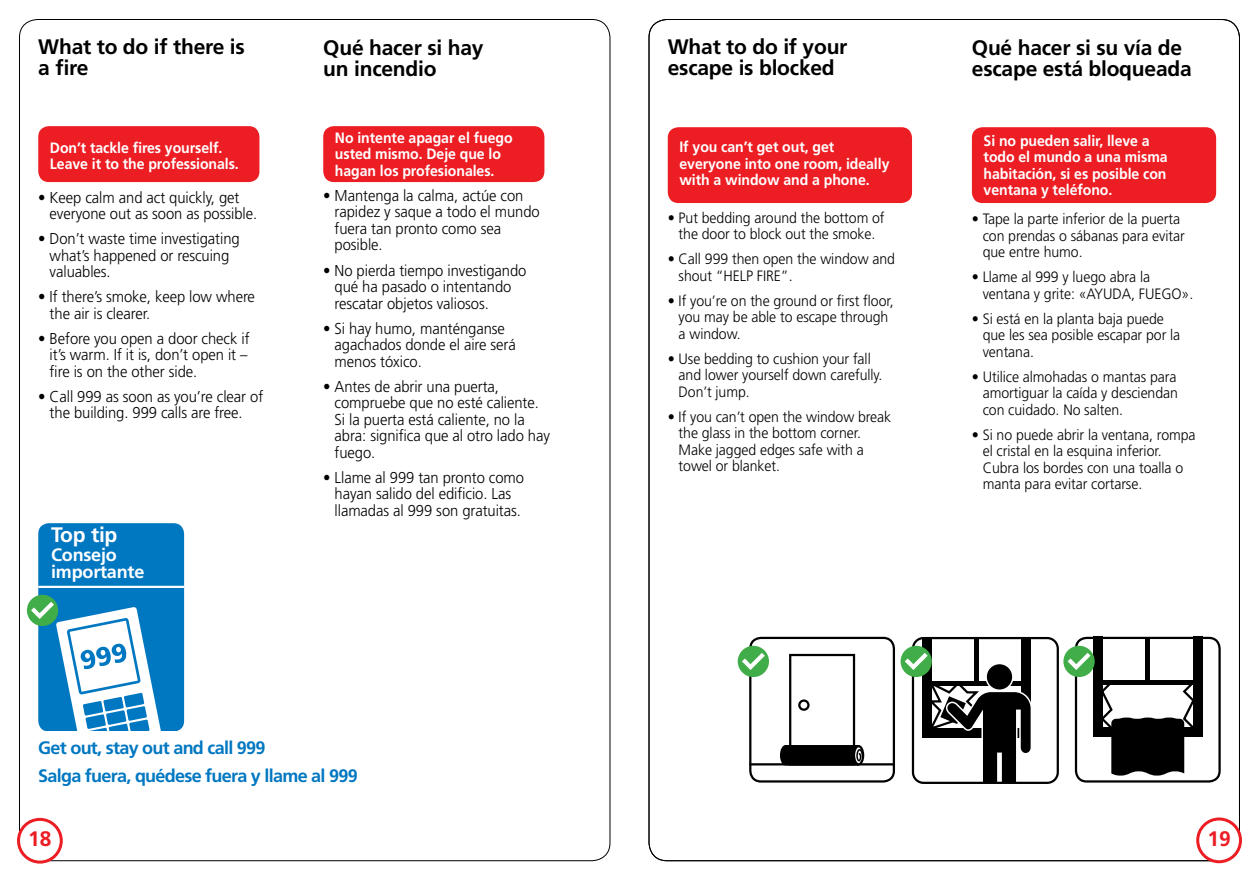
<style>
.page{position:relative;width:1259px;height:893px;background:#fff}
.page>*{position:absolute;margin:0;border:0;box-sizing:border-box;transform-origin:0 0}
.t1{font:700 21px/21px "Frutiger";letter-spacing:-.01em;color:#000}
.t2{font:700 21px "Frutiger";letter-spacing:-.01em;color:#fff}
.t3{font:700 21px "Frutiger";color:#ed1d24}
.t4{font:700 18px "Frutiger";letter-spacing:-.04em;color:#0077c1}
.t5{font:700 18px/17.2px "Frutiger";letter-spacing:-.01em;color:#fff}
.t6{font:300 15.75px/16.5px "Frutiger";letter-spacing:-.005em;color:#000;scale:.94 1}
.t7{font:300 15px/16.5px "Frutiger";letter-spacing:-.005em;color:#000;scale:.94 1}
.t8{font:700 15px/16.5px "Frutiger";letter-spacing:-.005em;color:#fff;scale:.94 1}
</style>
<div class="page">
<div style="left:38px;top:126px;width:221px;height:56px;background:#ed1d24;border-radius:11px"></div>
<div style="left:38px;top:523px;width:146px;height:208px;background:#0077c1;border-radius:11px"></div>
<hr style="left:38px;top:586px;width:146px;height:2px;background:#fff">
<div style="left:27px;top:595px;width:31px;height:31px;background:#41ad49;border-radius:50%"></div>
<svg style="left:31px;top:602px;width:130px;height:129px"></svg>
<div style="left:668px;top:127px;width:244px;height:76px;background:#ed1d24;border-radius:11px"></div>
<div style="left:749px;top:637px;width:146px;height:146px;border:2px solid #000;border-radius:11px"></div>
<div style="left:738px;top:646px;width:31px;height:31px;background:#41ad49;border-radius:50%"></div>
<svg style="left:742px;top:653px;width:23px;height:17px"></svg>
<hr style="left:749px;top:763px;width:145px;height:2px;background:#000">
<div style="left:789px;top:654px;width:66px;height:111px;border:2px solid #000"></div>
<div style="left:798px;top:699px;width:11px;height:12px;border:2px solid #000;border-radius:50%"></div>
<svg style="left:779px;top:744px;width:85px;height:22px"></svg>
<div style="left:1075px;top:637px;width:145px;height:146px;border:2px solid #000;border-radius:11px"></div>
<div style="left:1193px;top:637px;width:9px;height:100px;background:#000"></div>
<div style="left:1093px;top:637px;width:9px;height:100px;background:#000"></div>
<div style="left:1145px;top:637px;width:5px;height:45px;background:#000"></div>
<svg style="left:1102px;top:679px;width:91px;height:97px"></svg>
<div style="left:1063px;top:646px;width:31px;height:31px;background:#41ad49;border-radius:50%"></div>
<svg style="left:1067px;top:653px;width:23px;height:17px"></svg>
<div style="left:922px;top:638px;width:9px;height:100px;background:#000"></div>
<hr style="left:974px;top:638px;width:4px;height:45px;background:#000">
<div style="left:1021px;top:638px;width:9px;height:100px;background:#000"></div>
<div style="left:912px;top:637px;width:147px;height:147px;border:2px solid #000;border-radius:11px"></div>
<div style="left:900px;top:646px;width:32px;height:31px;background:#41ad49;border-radius:50%"></div>
<svg style="left:904px;top:653px;width:128px;height:130px"></svg>
<div style="left:17px;top:818px;width:46px;height:46px;border:3px solid #ed1d24;border-radius:50%"></div>
<div style="left:1196px;top:817px;width:46px;height:46px;border:3px solid #ed1d24;border-radius:50%"></div>
<div style="left:323px;top:126px;width:221px;height:56px;background:#ed1d24;border-radius:11px"></div>
<div style="left:972px;top:127px;width:244px;height:76px;background:#ed1d24;border-radius:11px"></div>
<h1 class="t1" style="left:38px;top:36px;width:208px">What to do if there is a fire</h1>
<p class="t8" style="left:50px;top:139px;width:202px">Don’t tackle fires yourself.<br>Leave it to the professionals.</p>
<p class="t6" style="left:50px;top:189px;width:222px;text-indent:-11px">• Keep calm and act quickly, get everyone out as soon as possible.</p>
<p class="t6" style="left:50px;top:230px;width:204px;text-indent:-11px">• Don’t waste time investigating what’s happened or rescuing valuables.</p>
<p class="t6" style="left:50px;top:288px;width:220px;text-indent:-11px">• If there’s smoke, keep low where the air is clearer.</p>
<p class="t6" style="left:50px;top:330px;width:214px;text-indent:-11px">• Before you open a door check if it’s warm. If it is, don’t open it – fire is on the other side.</p>
<p class="t6" style="left:38px;top:388px;width:241px;text-align:center">• Call 999 as soon as you’re clear of the building. 999 calls are free.</p>
<h1 class="t2" style="left:51px;top:522px;width:68px">Top tip</h1>
<p class="t5" style="left:51px;top:546px;width:95px">Consejo importante</p>
<h1 class="t1" style="left:323px;top:37px;width:162px">Qué hacer si hay un incendio</h1>
<p class="t8" style="left:335px;top:129px;width:191px">No intente apagar el fuego usted mismo. Deje que lo hagan los profesionales.</p>
<p class="t6" style="left:335px;top:187px;width:220px;text-indent:-11px">• Mantenga la calma, actúe con rapidez y saque a todo el mundo fuera tan pronto como sea posible.</p>
<p class="t6" style="left:335px;top:262px;width:206px;text-indent:-11px">• No pierda tiempo investigando qué ha pasado o intentando rescatar objetos valiosos.</p>
<p class="t6" style="left:335px;top:320px;width:194px;text-indent:-11px">• Si hay humo, manténganse agachados donde el aire será menos tóxico.</p>
<p class="t6" style="left:335px;top:378px;width:230px;text-indent:-11px">• Antes de abrir una puerta, compruebe que no esté caliente.<br>Si la puerta está caliente, no la abra: significa que al otro lado hay fuego.</p>
<p class="t6" style="left:323px;top:469px;width:215px;text-align:center">• Llame al 999 tan pronto como hayan salido del edificio. Las llamadas al 999 son gratuitas.</p>
<p class="t4" style="left:38px;top:737px;width:229px">Get out, stay out and call 999</p>
<p class="t4" style="left:38px;top:765px;width:321px">Salga fuera, quédese fuera y llame al 999</p>
<h1 class="t1" style="left:668px;top:36px;width:181px">What to do if your escape is blocked</h1>
<p class="t8" style="left:679px;top:139px;width:225px">If you can’t get out, get everyone into one room, ideally with a window and a phone.</p>
<p class="t7" style="left:668px;top:209px;width:232px;text-align:center">• Put bedding around the bottom of the door to block out the smoke.</p>
<p class="t7" style="left:678px;top:251px;width:232px;text-indent:-11px">• Call 999 then open the window and shout “HELP FIRE”.</p>
<p class="t7" style="left:678px;top:292px;width:230px;text-indent:-11px">• If you’re on the ground or first floor, you may be able to escape through a window.</p>
<p class="t7" style="left:678px;top:350px;width:218px;text-indent:-11px">• Use bedding to cushion your fall and lower yourself down carefully.<br>Don’t jump.</p>
<p class="t7" style="left:678px;top:408px;width:228px;text-indent:-11px">• If you can’t open the window break the glass in the bottom corner.<br>Make jagged edges safe with a towel or blanket.</p>
<h1 class="t1" style="left:972px;top:37px;width:221px">Qué hacer si su vía de escape está bloqueada</h1>
<p class="t8" style="left:983px;top:132px;width:197px">Si no pueden salir, lleve a todo el mundo a una misma habitación, si es posible con ventana y teléfono.</p>
<p class="t7" style="left:982px;top:211px;width:216px;text-indent:-11px">• Tape la parte inferior de la puerta con prendas o sábanas para evitar que entre humo.</p>
<p class="t7" style="left:982px;top:269px;width:225px;text-indent:-11px">• Llame al 999 y luego abra la ventana y grite: «AYUDA, FUEGO».</p>
<p class="t7" style="left:982px;top:310px;width:212px;text-indent:-11px">• Si está en la planta baja puede que les sea posible escapar por la ventana.</p>
<p class="t7" style="left:982px;top:368px;width:209px;text-align:justify;text-indent:-11px">• Utilice almohadas o mantas para amortiguar la caída y desciendan con cuidado. No salten.</p>
<p class="t7" style="left:982px;top:426px;width:228px;text-indent:-11px">• Si no puede abrir la ventana, rompa el cristal en la esquina inferior.<br>Cubra los bordes con una toalla o manta para evitar cortarse.</p>
<h1 class="t3" style="left:28px;top:827px;width:25px">18</h1>
<h1 class="t3" style="left:1207px;top:826px;width:25px">19</h1>
</div>
